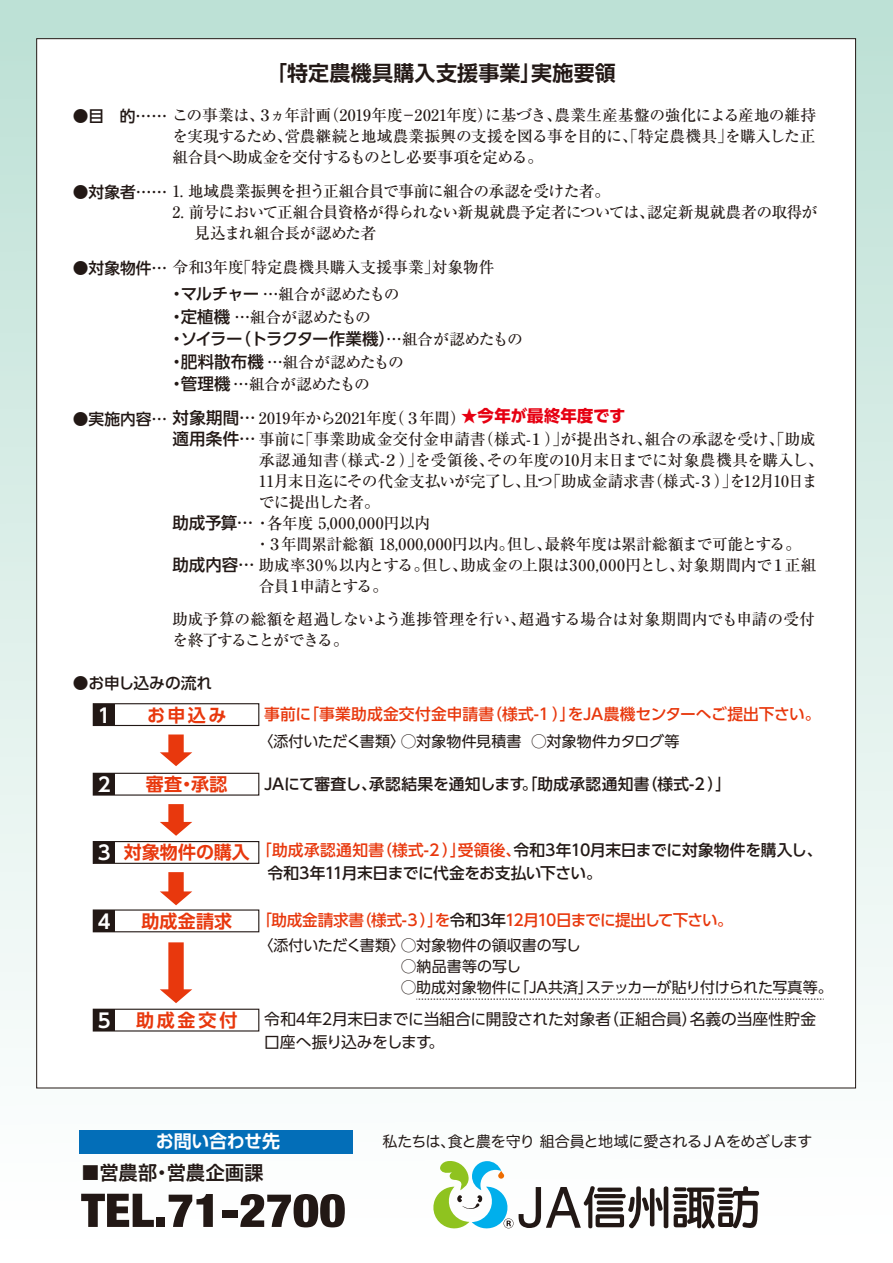
<style>
.page{position:relative;width:893px;height:1263px;background:#fff}
.page>*{position:absolute;margin:0;border:0;box-sizing:border-box;transform-origin:0 0}
.t1{font:900 condensed 46.5px "Helvetica Neue";color:#221815;scale:1.1 1}
.t2{font:700 21px "UD Shin Go Pr 6 N De";letter-spacing:.015em;color:#221815}
.t3{font:19.5px "Hira Kaku Pro N W6";letter-spacing:-.005em;color:#221815}
.t4{font:700 19.5px "UD Shin Go Pr 6 N De";color:#fff}
.t5{font:700 18px "UD Shin Go Pr 6 N De";letter-spacing:.02em;color:#e8380d}
.t6{font:700 18px "UD Shin Go Pr 6 N De";color:#e8380d}
.t7{font:700 18px "UD Shin Go Pr 6 N De";letter-spacing:-.01em;color:#fff}
.t8{font:500 16.5px "UD Shin Go Pr 6 N";letter-spacing:-.065em;color:#221815}
.t9{font:700 16.5px "UD Shin Go Pr 6 N";letter-spacing:-.01em;color:#e60012}
.t10{font:500 15.75px/21px "Ryumin Pro";letter-spacing:-.025em;color:#221815}
.t11{font:500 15.75px/22.5px "UD Shin Go Pr 6 N";letter-spacing:-.005em;color:#221815}
.t12{font:500 15.75px/21px "Ryumin Pro";letter-spacing:-.045em;color:#221815}
.t13{font:15.75px/22.5px "UD Shin Go Pr 6 N";letter-spacing:-.01em;color:#221815}
.t14{font:500 15.75px "Ryumin Pro";color:#221815}
.t15{font:500 15.75px "UD Shin Go Pr 6 N";color:#e8380d}
.t16{font:500 15.75px "UD Shin Go Pr 6 N";letter-spacing:-.02em;color:#e8380d}
.t17{font:500 15.75px "Ryumin Pro";letter-spacing:-.005em;color:#221815}
.t18{font:500 15.75px "Ryumin Pro";letter-spacing:.01em;color:#221815}
.t19{font:500 15.75px "Ryumin Pro";letter-spacing:-.11em;color:#221815}
.t20{font:15px/21px "UD Shin Go Pr 6 N";letter-spacing:-.01em;color:#221815}
.t21{font:15px "Hira Maru Pro N W4";letter-spacing:-.04em;color:#221815}
.s1{font-family:"UD Shin Go Pr 6 N"}
.s2{font-family:"UD Shin Go Pr 6 N";font-size:16.5px}
.s3{font-size:19.5px;color:#fff}
.s4{color:#e8380d}
.s5{color:#221815}
</style>
<div class="page">
<div style="left:0;top:0;width:893px;height:1263px;background:linear-gradient(to bottom,#bde0d5,#fff)"></div>
<div style="left:36px;top:38px;width:820px;height:1050px;background:#fff;border:1px solid #221815"></div>
<div style="left:79px;top:1130px;width:274px;height:23px;background:#036eb8"></div>
<svg style="left:431px;top:1159px;width:329px;height:71px"></svg>
<svg style="left:160px;top:734px;width:32px;height:32px"></svg>
<svg style="left:160px;top:872px;width:32px;height:33px"></svg>
<svg style="left:160px;top:804px;width:32px;height:32px"></svg>
<svg style="left:160px;top:942px;width:32px;height:61px"></svg>
<div style="left:93px;top:704px;width:22px;height:21px;background:#221815"></div>
<div style="left:93px;top:703px;width:166px;height:23px;border:1px solid #221815"></div>
<div style="left:93px;top:1009px;width:22px;height:22px;background:#221815"></div>
<div style="left:93px;top:1009px;width:166px;height:22px;border:1px solid #221815"></div>
<div style="left:93px;top:773px;width:22px;height:22px;background:#221815"></div>
<div style="left:93px;top:773px;width:166px;height:23px;border:1px solid #221815"></div>
<div style="left:93px;top:841px;width:22px;height:22px;background:#221815"></div>
<div style="left:93px;top:841px;width:166px;height:23px;border:1px solid #221815"></div>
<div style="left:93px;top:910px;width:22px;height:22px;background:#221815"></div>
<div style="left:93px;top:909px;width:166px;height:23px;border:1px solid #221815"></div>
<svg style="left:416px;top:999px;width:408px;height:1px"></svg>
<h2 class="t2" style="left:266px;top:56px;width:351px">「特定農機具購入支援事業」実施要領</h2>
<p class="t10" style="left:73px;top:104px;width:745px"><span class="s1">●目　的……</span> この事業は、３ヵ年計画（2019年度－2021年度）に基づき、農業生産基盤の強化による産地の維持</p>
<p class="t12" style="left:172px;top:125px;width:645px">を実現するため、営農継続と地域農業振興の支援を図る事を目的に、「特定農機具」を購入した正組合員へ助成金を交付するものとし必要事項を定める。</p>
<p class="t10" style="left:73px;top:179px;width:539px"><span class="s1">●対象者……</span> 1. 地域農業振興を担う正組合員で事前に組合の承認を受けた者。</p>
<p class="t10" style="left:194px;top:200px;width:625px;text-indent:-22px">2. 前号において正組合員資格が得られない新規就農予定者については、認定新規就農者の取得が見込まれ組合長が認めた者</p>
<p class="t17" style="left:73px;top:255px;width:423px"><span class="s1">●対象物件…</span> 令和3年度「特定農機具購入支援事業」対象物件</p>
<p class="t10" style="left:168px;top:283px;width:233px"><span class="s2">・マルチャー</span> …組合が認めたもの</p>
<p class="t10" style="left:168px;top:327px;width:356px;line-height:23px;text-indent:218px">…組合が認めたもの<span class="s2">・肥料散布機</span> …組合が認めたもの</p>
<p class="t10" style="left:168px;top:306px;width:204px"><span class="s2">・定植機</span> …組合が認めたもの</p>
<p class="t8" style="left:168px;top:326px;width:228px">・ソイラー（トラクター作業機）</p>
<p class="t10" style="left:168px;top:373px;width:203px"><span class="s2">・管理機</span> …組合が認めたもの</p>
<p class="t9" style="left:461px;top:402px;width:166px">★今年が最終年度です</p>
<p class="t10" style="left:73px;top:406px;width:394px"><span class="s1">●実施内容…</span> <span class="s2">対象期間…</span> 2019年から2021年度（３年間）</p>
<p class="t10" style="left:172px;top:427px;width:645px"><span class="s2">適用条件…</span> 事前に「事業助成金交付金申請書（様式-１）」が提出され、組合の承認を受け、「助成</p>
<p class="t10" style="left:259px;top:448px;width:567px">承認通知書（様式-２）」を受領後、その年度の10月末日までに対象農機具を購入し、<br>11月末日迄にその代金支払いが完了し、且つ「助成金請求書（様式-３）」を12月10日までに提出した者。</p>
<p class="t10" style="left:255px;top:532px;width:548px">・３年間累計総額 18,000,000円以内。但し、最終年度は累計総額まで可能とする。</p>
<p class="t19" style="left:259px;top:573px;width:131px">合員１申請とする。</p>
<p class="t18" style="left:172px;top:510px;width:259px"><span class="s2">助成予算…</span>・各年度 5,000,000円以内</p>
<p class="t14" style="left:172px;top:552px;width:646px"><span class="s2">助成内容…</span> 助成率30％以内とする。但し、助成金の上限は300,000円とし、対象期間内で１正組</p>
<p class="t10" style="left:172px;top:607px;width:644px">助成予算の総額を超過しないよう進捗管理を行い、超過する場合は対象期間内でも申請の受付を終了することができる。</p>
<p class="t11" style="left:73px;top:671px;width:141px">●お申し込みの流れ</p>
<p class="t5" style="left:147px;top:700px;width:81px">お申込み</p>
<p class="t15" style="left:264px;top:701px;width:558px">事前に「事業助成金交付金申請書（様式-１）」をJA農機センターへご提出下さい。</p>
<p class="t20" style="left:258px;top:730px;width:423px">〈添付いただく書類〉◯対象物件見積書 ◯対象物件カタログ等</p>
<p class="t4" style="left:98px;top:699px;width:14px">1</p>
<p class="t4" style="left:98px;top:768px;width:14px">2</p>
<p class="t5" style="left:146px;top:770px;width:83px">審査・承認</p>
<p class="t11" style="left:264px;top:772px;width:468px">JAにて審査し、承認結果を通知します。「助成承認通知書（様式-２）」</p>
<p class="t6" style="left:98px;top:838px;width:154px"><span class="s3">3</span> 対象物件の購入</p>
<p class="t11" style="left:267px;top:838px;width:557px;text-indent:-11px"><span class="s4">「助成承認通知書（様式-２）」受領後、</span>令和3年10月末日までに対象物件を購入し、令和3年11月末日までに代金をお支払い下さい。</p>
<p class="t4" style="left:98px;top:905px;width:14px">4</p>
<p class="t5" style="left:141px;top:906px;width:92px">助成金請求</p>
<p class="t16" style="left:256px;top:908px;width:478px">「助成金請求書（様式-３）」を<span class="s5">令和3年</span>12月10日までに提出して下さい。</p>
<p class="t4" style="left:98px;top:1004px;width:14px">5</p>
<p class="t20" style="left:258px;top:934px;width:148px">〈添付いただく書類〉</p>
<p class="t20" style="left:401px;top:934px;width:433px">◯対象物件の領収書の写し　<br>◯納品書等の写し<br>◯助成対象物件に「JA共済」ステッカーが貼り付けられた写真等。</p>
<p class="t5" style="left:136px;top:1005px;width:103px">助成金交付</p>
<p class="t13" style="left:264px;top:1008px;width:554px">令和4年2月末日までに当組合に開設された対象者（正組合員）名義の当座性貯金口座へ振り込みをします。</p>
<p class="t7" style="left:156px;top:1127px;width:126px">お問い合わせ先</p>
<p class="t21" style="left:382px;top:1128px;width:432px">私たちは、食と農を守り 組合員と地域に愛されるＪＡをめざします</p>
<p class="t3" style="left:81px;top:1155px;width:184px">■営農部・営農企画課</p>
<h1 class="t1" style="left:81px;top:1172px;width:242px">TEL.71-2700</h1>
</div>
